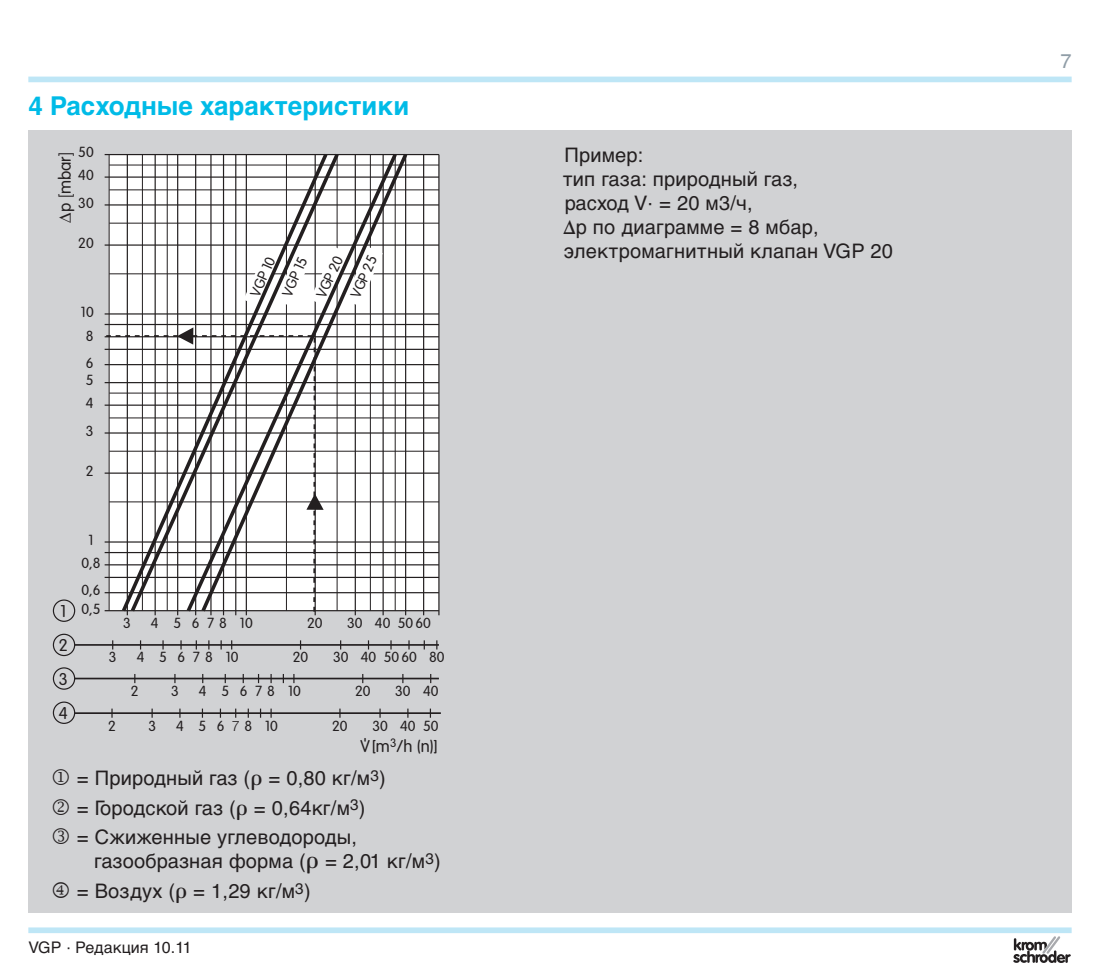
<style>
.page{position:relative;width:1100px;height:970px;background:#fff}
.page>*{position:absolute;margin:0;border:0;box-sizing:border-box;transform-origin:0 0}
.t1{font:700 26px "Helvetica Cyr";color:#00bbe7}
.t2{font:20px/24px "Helvetica Cyr Upright";letter-spacing:.01em;color:#231f20}
.t3{font:20px "Helvetica Cyr Upright";color:#909da7}
.t4{font:300 16.8px/34.2px "VAG Rounded Std";color:#231f20}
.t5{font:16px "Helvetica Cyr Upright";letter-spacing:.01em;color:#231f20}
.t6{font:300 14.4px "VAG Rounded Std";color:#231f20}
.s1{font-family:"Helvetica Neue"}
.s2{font-family:"Mathematical Pi One";font-size:24px}
.s3{font-family:"Mathematical Pi One";font-size:26px}
</style>
<div class="page">
<div style="left:28px;top:77px;width:1043px;height:5px;background:#bee6f6"></div>
<div style="left:28px;top:927px;width:1043px;height:6px;background:#bee6f6"></div>
<div style="left:28px;top:130px;width:1043px;height:783px;background:#d1d2d4"></div>
<div style="left:109px;top:154px;width:330px;height:456px;background:#fff"></div>
<hr style="left:109px;top:154px;width:1px;height:456px;background:#231f20">
<hr style="left:423px;top:154px;width:1px;height:461px;background:#231f20">
<hr style="left:438px;top:154px;width:1px;height:461px;background:#231f20">
<hr style="left:105px;top:610px;width:334px;height:1px;background:#231f20">
<hr style="left:105px;top:592px;width:334px;height:1px;background:#231f20">
<hr style="left:105px;top:576px;width:334px;height:2px;background:#231f20">
<hr style="left:105px;top:541px;width:334px;height:1px;background:#231f20">
<hr style="left:105px;top:564px;width:334px;height:1px;background:#231f20">
<hr style="left:105px;top:552px;width:334px;height:1px;background:#231f20">
<hr style="left:105px;top:472px;width:334px;height:1px;background:#231f20">
<hr style="left:105px;top:432px;width:334px;height:1px;background:#231f20">
<hr style="left:105px;top:404px;width:334px;height:2px;background:#231f20">
<hr style="left:105px;top:382px;width:334px;height:1px;background:#231f20">
<hr style="left:105px;top:364px;width:334px;height:1px;background:#231f20">
<hr style="left:105px;top:349px;width:334px;height:1px;background:#231f20">
<hr style="left:105px;top:313px;width:334px;height:1px;background:#231f20">
<hr style="left:105px;top:336px;width:334px;height:1px;background:#231f20">
<hr style="left:109px;top:393px;width:330px;height:1px;background:#231f20">
<hr style="left:109px;top:417px;width:330px;height:1px;background:#231f20">
<hr style="left:109px;top:451px;width:330px;height:1px;background:#231f20">
<hr style="left:109px;top:501px;width:330px;height:1px;background:#231f20">
<hr style="left:105px;top:324px;width:334px;height:1px;background:#231f20">
<hr style="left:105px;top:244px;width:334px;height:2px;background:#231f20">
<hr style="left:105px;top:204px;width:334px;height:1px;background:#231f20">
<hr style="left:105px;top:176px;width:334px;height:2px;background:#231f20">
<hr style="left:105px;top:154px;width:334px;height:1px;background:#231f20">
<hr style="left:109px;top:165px;width:330px;height:1px;background:#231f20">
<hr style="left:109px;top:189px;width:330px;height:1px;background:#231f20">
<hr style="left:109px;top:223px;width:330px;height:1px;background:#231f20">
<hr style="left:109px;top:273px;width:330px;height:1px;background:#231f20">
<svg style="left:162px;top:640px;width:2px;height:9px"></svg>
<svg style="left:390px;top:640px;width:2px;height:9px"></svg>
<svg style="left:408px;top:640px;width:2px;height:9px"></svg>
<hr style="left:75px;top:644px;width:364px;height:1px;background:#231f20">
<svg style="left:180px;top:640px;width:2px;height:9px"></svg>
<svg style="left:179px;top:708px;width:2px;height:9px"></svg>
<svg style="left:270px;top:708px;width:2px;height:9px"></svg>
<svg style="left:339px;top:708px;width:2px;height:9px"></svg>
<svg style="left:379px;top:708px;width:2px;height:9px"></svg>
<hr style="left:75px;top:712px;width:366px;height:2px;background:#231f20">
<svg style="left:270px;top:674px;width:2px;height:9px"></svg>
<hr style="left:75px;top:677px;width:364px;height:2px;background:#231f20">
<svg style="left:174px;top:674px;width:2px;height:9px"></svg>
<svg style="left:111px;top:708px;width:2px;height:9px"></svg>
<div style="left:53px;top:599px;width:22px;height:23px;border:1px solid #231f20;border-radius:50%"></div>
<div style="left:53px;top:633px;width:22px;height:23px;border:1px solid #231f20;border-radius:50%"></div>
<div style="left:53px;top:701px;width:22px;height:23px;border:1px solid #231f20;border-radius:50%"></div>
<div style="left:53px;top:667px;width:22px;height:22px;border:1px solid #231f20;border-radius:50%"></div>
<svg style="left:119px;top:155px;width:65px;height:460px"></svg>
<svg style="left:184px;top:155px;width:14px;height:460px"></svg>
<svg style="left:198px;top:153px;width:212px;height:462px"></svg>
<svg style="left:106px;top:327px;width:218px;height:284px"></svg>
<svg style="left:1013px;top:936px;width:58px;height:26px"></svg>
<h1 class="t1" style="left:28px;top:91px;width:382px">4 Расходные характеристики</h1>
<p class="t6" style="left:78px;top:144px;width:17px">50</p>
<p class="t4" style="left:49px;top:222px;width:72px;rotate:-90deg">∆p <span class="s1">[</span>mbar<span class="s1">]</span></p>
<p class="t6" style="left:78px;top:167px;width:17px">40</p>
<p class="t6" style="left:78px;top:195px;width:17px">30</p>
<p class="t6" style="left:78px;top:235px;width:17px">20</p>
<p class="t6" style="left:81px;top:304px;width:14px">10</p>
<p class="t6" style="left:86px;top:327px;width:9px">8</p>
<p class="t6" style="left:86px;top:354px;width:9px">6</p>
<p class="t6" style="left:86px;top:372px;width:9px">5</p>
<p class="t6" style="left:86px;top:394px;width:9px">4</p>
<p class="t6" style="left:86px;top:423px;width:9px">3</p>
<p class="t6" style="left:86px;top:463px;width:9px">2</p>
<p class="t6" style="left:247px;top:292px;width:43px;rotate:-66deg">VGP 10</p>
<p class="t6" style="left:313px;top:293px;width:46px;rotate:-65deg">VGP 20</p>
<p class="t6" style="left:347px;top:293px;width:46px;rotate:-66deg">VGP 25</p>
<p class="t6" style="left:279px;top:292px;width:43px;rotate:-66deg">VGP 15</p>
<p class="t4" style="left:59px;top:594px;width:11px">1<br>2</p>
<p class="t4" style="left:59px;top:662px;width:11px">3</p>
<p class="t4" style="left:59px;top:696px;width:11px">4</p>
<p class="t6" style="left:89px;top:532px;width:7px">1</p>
<p class="t6" style="left:82px;top:555px;width:21px">0,8</p>
<p class="t6" style="left:82px;top:582px;width:21px">0,6</p>
<p class="t6" style="left:82px;top:600px;width:21px">0,5</p>
<p class="t6" style="left:123px;top:614px;width:9px">3</p>
<p class="t6" style="left:151px;top:614px;width:103px">4 5678 10</p>
<p class="t6" style="left:307px;top:614px;width:17px">20</p>
<p class="t6" style="left:347px;top:614px;width:85px">30 40 50 60</p>
<p class="t6" style="left:159px;top:649px;width:81px">5 678 10</p>
<p class="t6" style="left:293px;top:649px;width:17px">20</p>
<p class="t6" style="left:333px;top:649px;width:113px">30 40 50 60 80</p>
<p class="t6" style="left:109px;top:649px;width:9px">3</p>
<p class="t6" style="left:137px;top:649px;width:9px">4</p>
<p class="t6" style="left:131px;top:682px;width:9px">2</p>
<p class="t6" style="left:171px;top:682px;width:9px">3</p>
<p class="t6" style="left:199px;top:682px;width:103px">4 5678 10</p>
<p class="t6" style="left:355px;top:682px;width:17px">20</p>
<p class="t6" style="left:395px;top:682px;width:45px">30 40</p>
<p class="t6" style="left:108px;top:717px;width:9px">2</p>
<p class="t6" style="left:148px;top:717px;width:9px">3</p>
<p class="t6" style="left:176px;top:717px;width:103px">4 5 6<span class="s1">7</span>8 10</p>
<p class="t6" style="left:332px;top:717px;width:17px">20</p>
<p class="t6" style="left:372px;top:717px;width:68px">30 40 50</p>
<p class="t4" style="left:360px;top:729px;width:79px">V' [m<sup>3</sup>/h (n)]</p>
<p class="t2" style="left:77px;top:763px;width:311px;line-height:29.6px">= Природный газ (<span class="s2">R</span> = 0,80 кг/м<sup>3</sup>) = Городской газ (<span class="s2">R</span> = 0,64кг/м<sup>3</sup>)</p>
<p class="t2" style="left:94px;top:825px;width:348px;text-indent:-43px">● = Сжиженные углеводороды, газообразная форма (<span class="s3">R</span> = 2,01 кг/м<sup>3</sup>)</p>
<p class="t2" style="left:77px;top:879px;width:235px">= Воздух (<span class="s2">R</span> = 1,29 кг/м<sup>3</sup>)</p>
<p class="t5" style="left:28px;top:938px;width:165px">VGP · Редакция 10.11</p>
<p class="t2" style="left:563px;top:143px;width:332px">Пример:<br>тип газа: природный газ,<br>расход V∙ = 20 м3/ч,<br>Δp по диаграмме = 8 мбар, электромагнитный клапан VGP 20</p>
<p class="t3" style="left:1060px;top:50px;width:13px">7</p>
</div>
